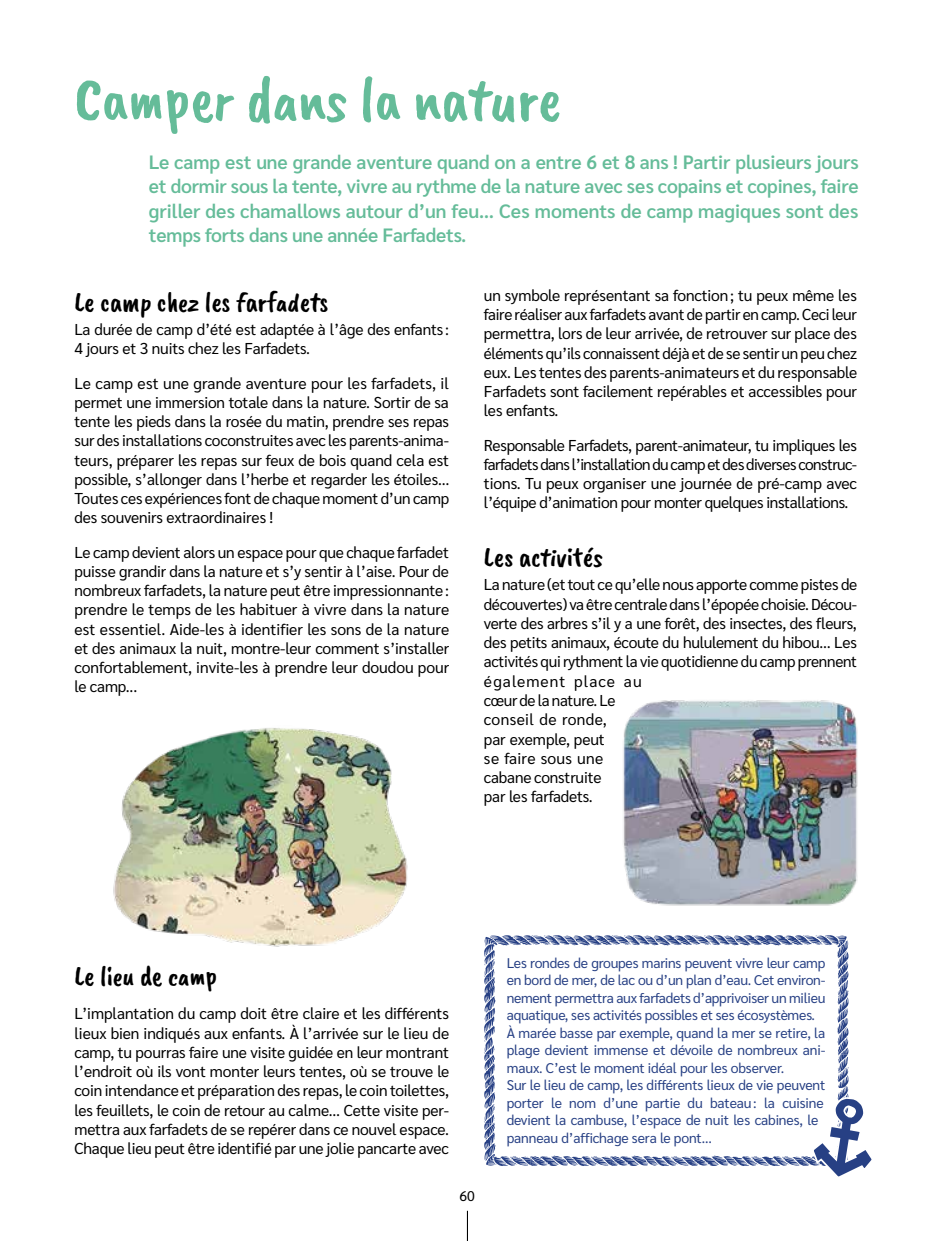
<style>
.page{position:relative;width:943px;height:1241px;background:#fff}
.page>*{position:absolute;margin:0;border:0;box-sizing:border-box;transform-origin:0 0}
.t1{font:63px "Caveat Brush";letter-spacing:-.01em;color:#65bc99}
.t2{font:28px "Caveat Brush";letter-spacing:-.01em;color:#000}
.t3{font:600 19.25px/24.5px "Sarabun";letter-spacing:-.01em;color:#65bc99;text-align:justify}
.t4{font:15.75px/19.2px "Sarabun";letter-spacing:-.015em;color:#000;text-align:justify}
.t5{font:14px/17.5px "Sarabun";letter-spacing:-.01em;color:#274084}
.t6{font:14px "Sarabun";color:#000}
</style>
<div class="page">
<hr style="left:467px;top:1210px;width:1px;height:30px;background:#000">
<img style="left:623px;top:700px;width:235px;height:206px">
<img style="left:113px;top:728px;width:295px;height:219px">
<svg style="left:484px;top:935px;width:388px;height:242px"></svg>
<h1 class="t1" style="left:74px;top:63px;width:488px">Camper dans la nature</h1>
<p class="t3" style="left:149px;top:150px;width:711px">Le camp est une grande aventure quand on a entre 6 et 8 ans ! Partir plusieurs jours et dormir sous la tente, vivre au rythme de la nature avec ses copains et copines, faire griller des chamallows autour d’un feu… Ces moments de camp magiques sont des temps forts dans une année Farfadets.</p>
<h2 class="t2" style="left:74px;top:285px;width:255px">Le camp chez les farfadets</h2>
<p class="t4" style="left:74px;top:320px;width:376px">La durée de camp d’été est adaptée à l’âge des enfants :<br>4 jours et 3 nuits chez les Farfadets.</p>
<p class="t4" style="left:74px;top:373px;width:376px">Le camp est une grande aventure pour les farfadets, il permet une immersion totale dans la nature. Sortir de sa tente les pieds dans la rosée du matin, prendre ses repas sur des installations coconstruites avec les parents-anima&shy;teurs, préparer les repas sur feux de bois quand cela est possible, s’allonger dans l’herbe et regarder les étoiles… Toutes ces expériences font de chaque moment d’un camp des souvenirs extraordinaires !</p>
<p class="t4" style="left:74px;top:542px;width:376px">Le camp devient alors un espace pour que chaque farfadet puisse grandir dans la nature et s’y sentir à l’aise. Pour de nombreux farfadets, la nature peut être impressionnante: prendre le temps de les habituer à vivre dans la nature est essentiel. Aide-les à identifier les sons de la nature et des animaux la nuit, montre-leur comment s’installer confortablement, invite-les à prendre leur doudou pour le camp...</p>
<p class="t4" style="left:484px;top:286px;width:375px">un symbole représentant sa fonction; tu peux même les faire réaliser aux farfadets avant de partir en camp. Ceci leur permettra, lors de leur arrivée, de retrouver sur place des éléments qu’ils connaissent déjà et de se sentir un peu chez eux. Les tentes des parents-animateurs et du responsable Farfadets sont facilement repérables et accessibles pour les enfants.</p>
<p class="t4" style="left:484px;top:435px;width:374px">Responsable Farfadets, parent-animateur, tu impliques les farfadets dans l’installation du camp et des diverses construc&shy;tions. Tu peux organiser une journée de pré-camp avec l’équipe d’animation pour monter quelques installations.</p>
<h2 class="t2" style="left:484px;top:541px;width:121px">Les activités</h2>
<p class="t4" style="left:484px;top:575px;width:375px;text-align:left">La nature (et tout ce qu’elle nous apporte comme pistes de découvertes) va être centrale dans l’épopée choisie. Décou&shy;verte des arbres s’il y a une forêt, des insectes, des fleurs, des petits animaux, écoute du hululement du hibou… Les activités qui rythment la vie quotidienne du camp prennent également place au<br>cœur de la nature. Le<br>conseil de ronde,<br>par exemple, peut<br>se faire sous une<br>cabane construite<br>par les farfadets.</p>
<h2 class="t2" style="left:74px;top:959px;width:144px">Le lieu de camp</h2>
<p class="t4" style="left:74px;top:1004px;width:376px">L’implantation du camp doit être claire et les différents lieux bien indiqués aux enfants. À l’arrivée sur le lieu de camp, tu pourras faire une visite guidée en leur montrant l’endroit où ils vont monter leurs tentes, où se trouve le coin intendance et préparation des repas, le coin toilettes, les feuillets, le coin de retour au calme… Cette visite per&shy;mettra aux farfadets de se repérer dans ce nouvel espace.<br>Chaque lieu peut être identifié par une jolie pancarte avec</p>
<p class="t6" style="left:459px;top:1187px;width:17px">60</p>
<p class="t5" style="left:506px;top:954px;width:320px">Les rondes de groupes marins peuvent vivre leur camp en bord de mer, de lac ou d’un plan d’eau. Cet environ&shy;nement permettra aux farfadets d’apprivoiser un milieu aquatique, ses activités possibles et ses écosystèmes.<br>À marée basse par exemple, quand la mer se retire, la plage devient immense et dévoile de nombreux ani&shy;maux. C’est le moment idéal pour les observer.<br>Sur le lieu de camp, les différents lieux de vie peuvent porter le nom d’une partie du bateau: la cuisine devient la cambuse, l’espace de nuit les cabines, le panneau d’affichage sera le pont…</p>
</div>
